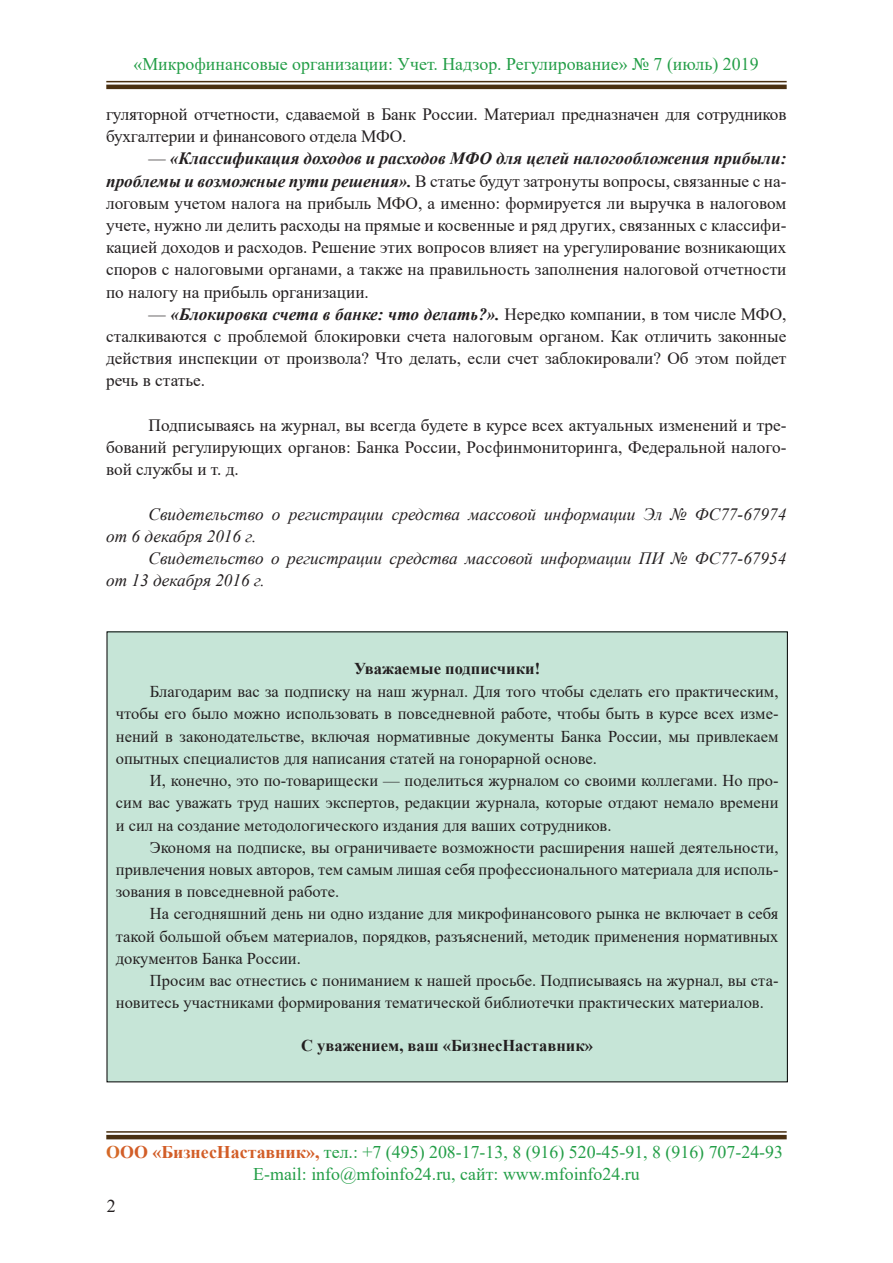
<style>
.page{position:relative;width:893px;height:1263px;background:#fff}
.page>*{position:absolute;margin:0;border:0;box-sizing:border-box;transform-origin:0 0}
.t1{font:18px "Times New Roman";color:#231f20}
.t2{font:17.85px "Times New Roman";color:#239e47}
.Текст_шрифт_12{font:17.25px/22.2px "Times New Roman";color:#231f20;text-align:justify}
.Текст_шрифт_12-2{font:italic 17.25px/22.2px "Times New Roman";color:#231f20}
.Текст_шрифт_12-3{font:16.5px/22.2px "Times New Roman";color:#231f20;text-align:justify}
.Стиль_таблицы_шрифт{font:700 16.5px "Times New Roman";color:#231f20}
.s1{font-weight:700;font-style:italic}
.s2{font-weight:700;color:#d56927}
.s3{font-weight:700;color:#d25d27}
</style>
<div class="page">
<hr style="left:106px;top:81px;width:681px;height:1px;background:#4a3011">
<hr style="left:106px;top:1131px;width:681px;height:2px;background:#4a3011">
<hr style="left:106px;top:85px;width:681px;height:4px;background:#4a3011">
<hr style="left:106px;top:1135px;width:681px;height:4px;background:#4a3011">
<div style="left:107px;top:632px;width:680px;height:450px;background:#c6e5d7"></div>
<p class="t2" style="left:134px;top:51px;width:626px">«Микрофинансовые организации: Учет. Надзор. Регулирование» № 7 (июль) 2019</p>
<p class="Текст_шрифт_12" style="left:106px;top:103px;width:682px">гуляторной отчетности, сдаваемой в Банк России. Материал предназначен для сотрудников бухгалтерии и финансового отдела МФО.</p>
<p class="Текст_шрифт_12" style="left:106px;top:147px;width:682px;text-indent:43px">— <span class="s1">«Классификация доходов и расходов МФО для целей налогообложения прибыли: проблемы и возможные пути решения».</span> В статье будут затронуты вопросы, связанные с на&shy;логовым учетом налога на прибыль МФО, а именно: формируется ли выручка в налоговом учете, нужно ли делить расходы на прямые и косвенные и ряд других, связанных с классифи&shy;кацией доходов и расходов. Решение этих вопросов влияет на урегулирование возникающих споров с налоговыми органами, а также на правильность заполнения налоговой отчетности по налогу на прибыль организации.</p>
<p class="Текст_шрифт_12" style="left:106px;top:302px;width:682px;text-indent:43px">— <span class="s1">«Блокировка счета в банке: что делать?».</span> Нередко компании, в том числе МФО, сталкиваются с проблемой блокировки счета налоговым органом. Как отличить законные действия инспекции от произвола? Что делать, если счет заблокировали? Об этом пойдет речь в статье.</p>
<p class="Текст_шрифт_12" style="left:106px;top:413px;width:682px;text-indent:43px">Подписываясь на журнал, вы всегда будете в курсе всех актуальных изменений и тре&shy;бований регулирующих органов: Банка России, Росфинмониторинга, Федеральной налого&shy;вой службы и т. д.</p>
<p class="Текст_шрифт_12-2" style="left:106px;top:502px;width:682px;text-indent:43px">Свидетельство о регистрации средства массовой информации Эл № ФС77-67974 от 6 декабря 2016 г.</p>
<p class="Текст_шрифт_12-2" style="left:106px;top:547px;width:682px;text-indent:43px">Свидетельство о регистрации средства массовой информации ПИ № ФС77-67954 от 13 декабря 2016 г.</p>
<p class="Стиль_таблицы_шрифт" style="left:354px;top:656px;width:187px">Уважаемые подписчики!</p>
<p class="Текст_шрифт_12-3" style="left:116px;top:680px;width:664px;text-indent:34px">Благодарим вас за подписку на наш журнал. Для того чтобы сделать его практическим, чтобы его было можно использовать в повседневной работе, чтобы быть в курсе всех изме&shy;нений в законодательстве, включая нормативные документы Банка России, мы привлекаем опытных специалистов для написания статей на гонорарной основе.</p>
<p class="Текст_шрифт_12-3" style="left:116px;top:769px;width:664px;text-indent:34px">И, конечно, это по-товарищески — поделиться журналом со своими коллегами. Но про&shy;сим вас уважать труд наших экспертов, редакции журнала, которые отдают немало времени и сил на создание методологического издания для ваших сотрудников.</p>
<p class="Текст_шрифт_12-3" style="left:116px;top:835px;width:664px;text-indent:34px">Экономя на подписке, вы ограничиваете возможности расширения нашей деятельности, привлечения новых авторов, тем самым лишая себя профессионального материала для исполь&shy;зования в повседневной работе.</p>
<p class="Текст_шрифт_12-3" style="left:116px;top:902px;width:664px;text-indent:34px">На сегодняшний день ни одно издание для микрофинансового рынка не включает в себя такой большой объем материалов, порядков, разъяснений, методик применения нормативных документов Банка России.</p>
<p class="Текст_шрифт_12-3" style="left:116px;top:969px;width:664px;text-indent:34px">Просим вас отнестись с пониманием к нашей просьбе. Подписываясь на журнал, вы ста&shy;новитесь участниками формирования тематической библиотечки практических материалов.</p>
<p class="Стиль_таблицы_шрифт" style="left:301px;top:1034px;width:293px">С уважением, ваш «БизнесНаставник»</p>
<p class="t2" style="left:106px;top:1140px;width:678px"><span class="s2">O</span><span class="s3">ОО «БизнесНаставник»,</span> тел.: +7 (495) 208-17-13, 8 (916) 520-45-91, 8 (916) 707-24-93</p>
<p class="t2" style="left:253px;top:1161px;width:388px">E-mail: info@mfoinfo24.ru, сайт: www.mfoinfo24.ru</p>
<p class="t1" style="left:107px;top:1193px;width:10px">2</p>
</div>
